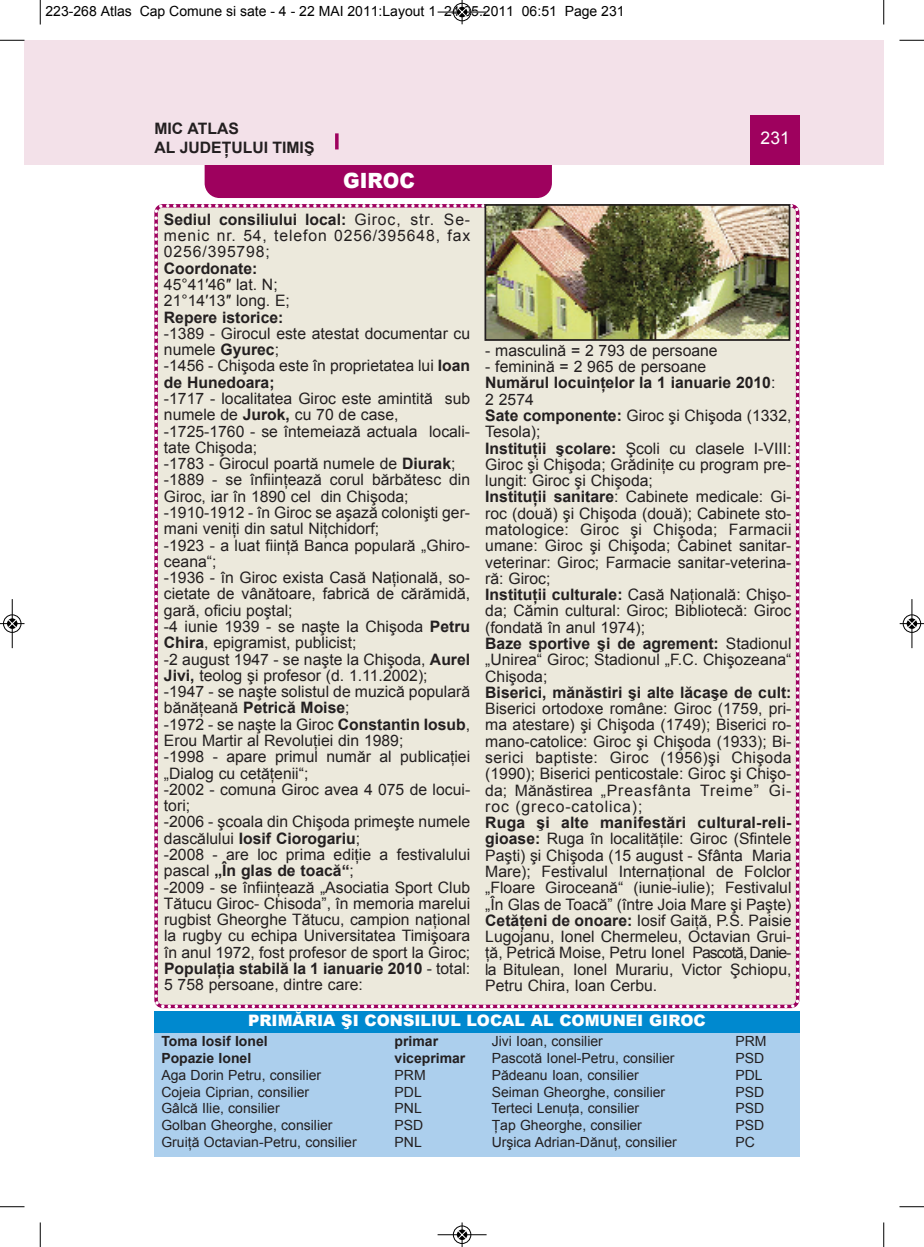
<style>
.page{position:relative;width:924px;height:1247px;background:#fff}
.page>*{position:absolute;margin:0;border:0;box-sizing:border-box;transform-origin:0 0}
.t1{font:900 21px "Arial";color:#fff;scale:.95 1}
.t2{font:17.5px "Arial";color:#fff}
.t3{font:15.75px/16.3px "Arial";color:#231f20}
.t4{font:700 15.75px/18.9px "Arial";color:#231f20}
.t5{font:900 15.75px "Arial";color:#fff}
.t6{font:14px "Arial";color:#231f20}
.t7{font:14px "Arial";color:#000}
.t8{font:700 14px "Arial";color:#231f20}
.s1{font-weight:700}
</style>
<div class="page">
<div style="left:24px;top:40px;width:16px;height:124px;background:#f3e1e9"></div>
<div style="left:205px;top:135px;width:347px;height:63px;background:#9e015e;border-radius:15px"></div>
<div style="left:40px;top:40px;width:844px;height:124px;background:#f3e1e9"></div>
<div style="left:750px;top:115px;width:50px;height:49px;background:#9e015e"></div>
<svg style="left:335px;top:133px;width:4px;height:16px"></svg>
<div style="left:154px;top:204px;width:646px;height:805px;background:#ece9dc"></div>
<svg style="left:161px;top:1004px;width:4px;height:4px"></svg>
<div style="left:154px;top:1028px;width:645px;height:128px;background:#accfed"></div>
<div style="left:154px;top:1011px;width:645px;height:21px;background:#0089cf"></div>
<img style="left:487px;top:207px;width:300px;height:131px">
<div style="left:484px;top:204px;width:306px;height:137px;border:2px solid #231f20"></div>
<svg style="left:40px;top:0;width:1px;height:24px"></svg>
<svg style="left:0;top:40px;width:24px;height:1px"></svg>
<svg style="left:883px;top:0;width:1px;height:24px"></svg>
<svg style="left:899px;top:40px;width:25px;height:1px"></svg>
<svg style="left:40px;top:1222px;width:1px;height:24px"></svg>
<svg style="left:0;top:1206px;width:24px;height:1px"></svg>
<svg style="left:883px;top:1222px;width:1px;height:24px"></svg>
<svg style="left:899px;top:1206px;width:25px;height:1px"></svg>
<hr style="left:438px;top:12px;width:48px;height:1px;background:#000">
<div style="left:453px;top:3px;width:18px;height:18px;border:1px solid #000;border-radius:50%"></div>
<svg style="left:458px;top:0;width:8px;height:24px"></svg>
<hr style="left:438px;top:1234px;width:48px;height:1px;background:#000">
<div style="left:453px;top:1225px;width:18px;height:18px;border:1px solid #000;border-radius:50%"></div>
<svg style="left:458px;top:1222px;width:8px;height:24px"></svg>
<div style="left:3px;top:614px;width:19px;height:19px;border:1px solid #fff;border-radius:50%"></div>
<hr style="left:12px;top:599px;width:1px;height:49px;background:#000">
<div style="left:3px;top:614px;width:18px;height:18px;border:1px solid #000;border-radius:50%"></div>
<svg style="left:0;top:619px;width:24px;height:9px"></svg>
<div style="left:902px;top:614px;width:19px;height:19px;border:1px solid #fff;border-radius:50%"></div>
<hr style="left:911px;top:599px;width:1px;height:49px;background:#000">
<div style="left:903px;top:614px;width:18px;height:18px;border:1px solid #000;border-radius:50%"></div>
<svg style="left:900px;top:619px;width:24px;height:9px"></svg>
<p class="t7" style="left:46px;top:3px;width:581px">223-268 Atlas Cap Comune si sate - 4 - 22 MAI 2011:Layout 1 24.05.2011 06:51 Page 231</p>
<p class="t4" style="left:154px;top:119px;width:162px">MIC ATLAS<br>AL JUDEŢULUI TIMIŞ</p>
<p class="t2" style="left:760px;top:128px;width:31px">231</p>
<h1 class="t1" style="left:343px;top:165px;width:77px">GIROC</h1>
<p class="t3" style="left:164px;top:211px;width:308px;text-align:justify"><span class="s1">Sediul consiliului local:</span> Giroc, str. Se&shy;menic nr. 54, telefon 0256/395648, fax 0256/395798;</p>
<p class="t4" style="left:164px;top:259px;width:95px">Coordonate:</p>
<p class="t3" style="left:164px;top:276px;width:128px">45°41′46″ lat. N;<br>21°14′13″ long. E;</p>
<p class="t4" style="left:164px;top:307px;width:121px">Repere istorice:</p>
<p class="t3" style="left:164px;top:325px;width:308px">-1389 - Girocul este atestat documentar cu numele <span class="s1">Gyurec</span>;<br>-1456 - Chişoda este în proprietatea lui <span class="s1">Ioan de Hunedoara;</span></p>
<p class="t3" style="left:164px;top:390px;width:308px">-1717 - localitatea Giroc este amintită sub numele de <span class="s1">Jurok,</span> cu 70 de case, -1725-1760 - se întemeiază actuala locali&shy;tate Chişoda;<br>-1783 - Girocul poartă numele de <span class="s1">Diurak</span>; -1889 - se înfiinţează corul bărbătesc din Giroc, iar în 1890 cel din Chişoda; -1910-1912 - în Giroc se aşază colonişti ger&shy;mani veniţi din satul Niţchidorf;<br>-1923 - a luat fiinţă Banca populară „Ghiro&shy;ceana“;<br>-1936 - în Giroc exista Casă Naţională, so&shy;cietate de vânătoare, fabrică de cărămidă, gară, oficiu poştal;<br>-4 iunie 1939 - se naşte la Chişoda <span class="s1">Petru Chira</span>, epigramist, publicist;<br>-2 august 1947 - se naşte la Chişoda, <span class="s1">Aurel Jivi,</span> teolog şi profesor (d. 1.11.2002); -1947 - se naşte solistul de muzică populară bănăţeană <span class="s1">Petrică Moise</span>;<br>-1972 - se naşte la Giroc <span class="s1">Constantin Iosub</span>, Erou Martir al Revoluţiei din 1989;<br>-1998 - apare primul număr al publicaţiei „Dialog cu cetăţenii“;<br>-2002 - comuna Giroc avea 4 075 de locui&shy;tori;<br>-2006 - şcoala din Chişoda primeşte numele dascălului <span class="s1">Iosif Ciorogariu</span>;<br>-2008 - are loc prima ediţie a festivalului pascal <span class="s1">„În glas de toacă“</span>;<br>-2009 - se înfiinţează „Asociatia Sport Club Tătucu Giroc- Chisoda”, în memoria marelui rugbist Gheorghe Tătucu, campion naţional la rugby cu echipa Universitatea Timişoara în anul 1972, fost profesor de sport la Giroc; <span class="s1">Populaţia stabilă la 1 ianuarie 2010</span> - total:<br>5 758 persoane, dintre care:</p>
<p class="t3" style="left:485px;top:342px;width:234px">- masculină = 2 793 de persoane</p>
<p class="t3" style="left:485px;top:358px;width:308px">- feminină = 2 965 de persoane<br><span class="s1">Numărul locuinţelor la 1 ianuarie 2010</span>:<br>2 2574<br><span class="s1">Sate componente:</span> Giroc şi Chişoda (1332, Tesola);<br><span class="s1">Instituţii şcolare:</span> Şcoli cu clasele I-VIII:<br>Giroc şi Chişoda; Grădiniţe cu program pre&shy;lungit: Giroc şi Chişoda;<br><span class="s1">Instituţii sanitare</span>: Cabinete medicale: Gi&shy;roc (două) şi Chişoda (două); Cabinete sto&shy;matologice: Giroc şi Chişoda; Farmacii umane: Giroc şi Chişoda; Cabinet sanitar&shy;veterinar: Giroc; Farmacie sanitar-veterina&shy;ră: Giroc;<br><span class="s1">Instituţii culturale:</span> Casă Naţională: Chişo&shy;da; Cămin cultural: Giroc; Bibliotecă: Giroc (fondată în anul 1974);<br><span class="s1">Baze sportive şi de agrement:</span> Stadionul „Unirea“ Giroc; Stadionul „F.C. Chişozeana“ Chişoda;</p>
<p class="t4" style="left:485px;top:682px;width:308px">Biserici, mănăstiri şi alte lăcaşe de cult:</p>
<p class="t3" style="left:485px;top:700px;width:308px;text-align:justify">Biserici ortodoxe române: Giroc (1759, pri&shy;ma atestare) şi Chişoda (1749); Biserici ro&shy;mano-catolice: Giroc şi Chişoda (1933); Bi&shy;serici baptiste: Giroc (1956)şi Chişoda (1990); Biserici penticostale: Giroc şi Chişo&shy;da; Mănăstirea „Preasfânta Treime” Gi&shy;roc (greco-catolica);</p>
<p class="t3" style="left:485px;top:814px;width:308px;text-align:justify"><span class="s1">Ruga şi alte manifestări cultural-reli&shy;gioase:</span> Ruga în localităţile: Giroc (Sfintele Paşti) şi Chişoda (15 august - Sfânta Maria Mare); Festivalul Internaţional de Folclor „Floare Giroceană“ (iunie-iulie); Festivalul „În Glas de Toacă” (între Joia Mare şi Paşte)<br><span class="s1">Cetăţeni de onoare:</span> Iosif Gaiţă, P.S. Paisie Lugojanu, Ionel Chermeleu, Octavian Grui&shy;ţă, Petrică Moise, Petru Ionel Pascotă,Danie&shy;la Bitulean, Ionel Murariu, Victor Şchiopu, Petru Chira, Ioan Cerbu.</p>
<p class="t5" style="left:248px;top:1008px;width:459px">PRIMĂRIA ŞI CONSILIUL LOCAL AL COMUNEI GIROC</p>
<p class="t8" style="left:161px;top:1033px;width:108px">Toma Iosif Ionel</p>
<p class="t8" style="left:394px;top:1033px;width:45px">primar</p>
<p class="t8" style="left:161px;top:1049px;width:91px">Popazie Ionel</p>
<p class="t8" style="left:394px;top:1049px;width:72px">viceprimar</p>
<p class="t6" style="left:161px;top:1066px;width:161px">Aga Dorin Petru, consilier</p>
<p class="t6" style="left:394px;top:1066px;width:33px">PRM</p>
<p class="t6" style="left:161px;top:1083px;width:149px">Cojeia Ciprian, consilier</p>
<p class="t6" style="left:394px;top:1083px;width:29px">PDL</p>
<p class="t6" style="left:161px;top:1100px;width:120px">Gâlcă Ilie, consilier</p>
<p class="t6" style="left:394px;top:1100px;width:29px">PNL</p>
<p class="t6" style="left:161px;top:1117px;width:173px">Golban Gheorghe, consilier</p>
<p class="t6" style="left:395px;top:1117px;width:30px">PSD</p>
<p class="t6" style="left:161px;top:1134px;width:197px">Gruiţă Octavian-Petru, consilier</p>
<p class="t6" style="left:395px;top:1134px;width:29px">PNL</p>
<p class="t6" style="left:492px;top:1033px;width:113px">Jivi Ioan, consilier</p>
<p class="t6" style="left:735px;top:1033px;width:33px">PRM</p>
<p class="t6" style="left:492px;top:1049px;width:184px">Pascotă Ionel-Petru, consilier</p>
<p class="t6" style="left:735px;top:1049px;width:30px">PSD</p>
<p class="t6" style="left:492px;top:1066px;width:149px">Pădeanu Ioan, consilier</p>
<p class="t6" style="left:735px;top:1066px;width:29px">PDL</p>
<p class="t6" style="left:492px;top:1083px;width:175px">Seiman Gheorghe, consilier</p>
<p class="t6" style="left:735px;top:1083px;width:30px">PSD</p>
<p class="t6" style="left:491px;top:1100px;width:149px">Terteci Lenuţa, consilier</p>
<p class="t6" style="left:735px;top:1100px;width:30px">PSD</p>
<p class="t6" style="left:492px;top:1117px;width:152px">Ţap Gheorghe, consilier</p>
<p class="t6" style="left:735px;top:1117px;width:30px">PSD</p>
<p class="t6" style="left:492px;top:1134px;width:187px">Urşica Adrian-Dănuţ, consilier</p>
<p class="t6" style="left:735px;top:1134px;width:21px">PC</p>
</div>
